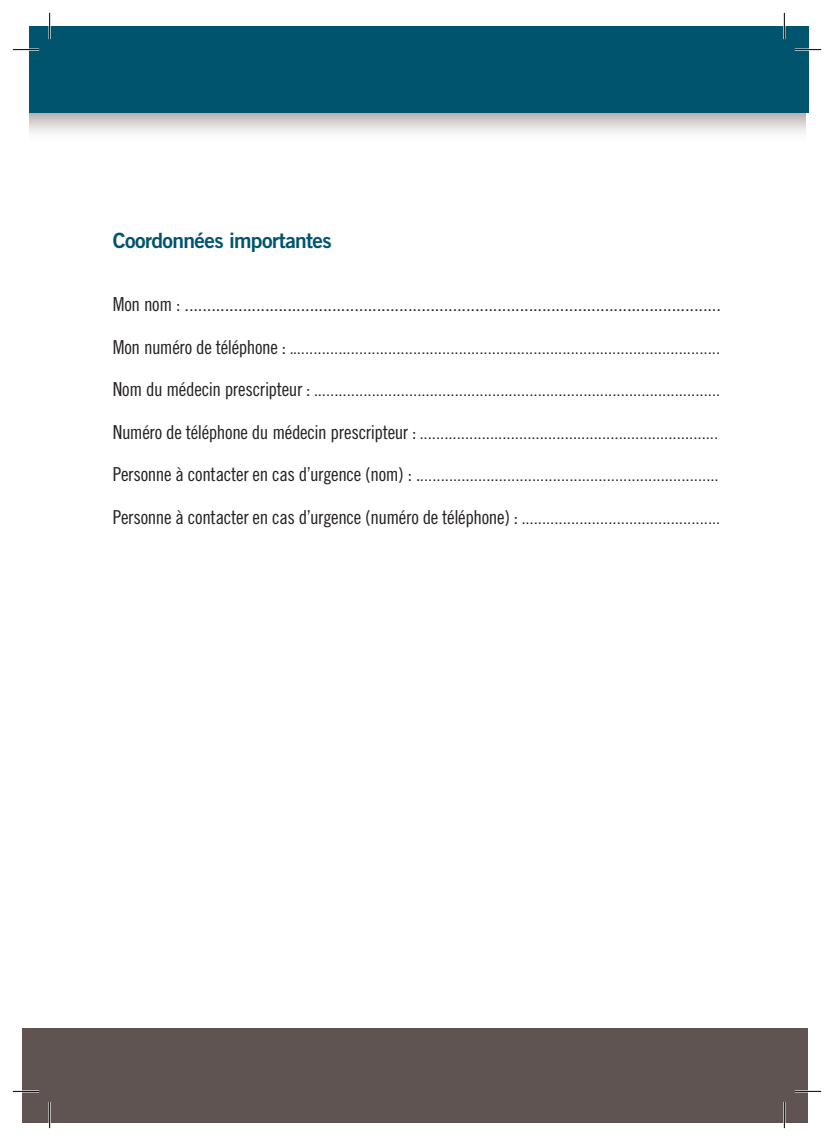
<style>
.page{position:relative;width:834px;height:1141px;background:#fff}
.page>*{position:absolute;margin:0;border:0;box-sizing:border-box;transform-origin:0 0}
.t1{font:21px "Trade Gothic Bold Two";letter-spacing:-.03em;color:#00546e}
.t2{font:300 19.25px "Trade Gothic";color:#231f20}
.t3{font:19.25px "Trade Gothic Cond Eighteen";letter-spacing:-.02em;color:#231f20}
.t4{font:300 17.5px "Trade Gothic";color:#231f20}
.s1{font-family:"Trade Gothic Cond Eighteen";font-weight:400}
.s2{font-family:"Trade Gothic Cond Eighteen";font-weight:400;font-size:19.25px}
.s3{font-size:17.5px}
.s4{font-family:"Trade Gothic";font-weight:300;font-size:17.5px}
</style>
<div class="page">
<svg style="left:30px;top:113px;width:775px;height:21px;background:#d9d5d4"></svg>
<div style="left:22px;top:1028px;width:785px;height:95px;background:#5f5452"></div>
<div style="left:30px;top:26px;width:779px;height:87px;background:#00546e"></div>
<hr style="left:13px;top:49px;width:26px;height:2px;background:#fff">
<hr style="left:794px;top:49px;width:27px;height:2px;background:#fff">
<hr style="left:13px;top:1090px;width:26px;height:2px;background:#fff">
<hr style="left:794px;top:1090px;width:27px;height:2px;background:#fff">
<hr style="left:49px;top:13px;width:2px;height:26px;background:#fff">
<hr style="left:49px;top:1102px;width:2px;height:26px;background:#fff">
<hr style="left:783px;top:13px;width:2px;height:26px;background:#fff">
<hr style="left:783px;top:1102px;width:2px;height:26px;background:#fff">
<svg style="left:13px;top:49px;width:26px;height:1px"></svg>
<svg style="left:794px;top:49px;width:27px;height:1px"></svg>
<svg style="left:13px;top:1091px;width:26px;height:1px"></svg>
<svg style="left:794px;top:1091px;width:27px;height:1px"></svg>
<svg style="left:49px;top:13px;width:1px;height:26px"></svg>
<svg style="left:49px;top:1102px;width:1px;height:26px"></svg>
<svg style="left:783px;top:13px;width:1px;height:26px"></svg>
<svg style="left:783px;top:1102px;width:1px;height:26px"></svg>
<p class="t1" style="left:113px;top:227px;width:220px">Coordonnées importantes</p>
<p class="t2" style="left:113px;top:293px;width:610px"><span class="s1">Mon nom :</span> ........................................................................................................................</p>
<p class="t4" style="left:113px;top:337px;width:609px"><span class="s2">Mon numéro de téléphone :</span> <span class="s1">..</span>......................................................................................................</p>
<p class="t4" style="left:113px;top:380px;width:609px"><span class="s2">Nom du médecin prescripteur :</span> <span class="s1">.</span>.................................................................................................</p>
<p class="t4" style="left:113px;top:422px;width:607px"><span class="s2">Numéro de téléphone du médecin prescripteur :</span> <span class="s1">.</span>.......................................................................</p>
<p class="t4" style="left:113px;top:465px;width:608px"><span class="s2">Personne à contacter en cas d’urgence (nom) : .</span>........................................................................</p>
<p class="t3" style="left:113px;top:506px;width:609px">Personne à contacter en cas d’urgence (numéro de téléphone) : <span class="s3">.</span><span class="s4">...............................................</span></p>
</div>
